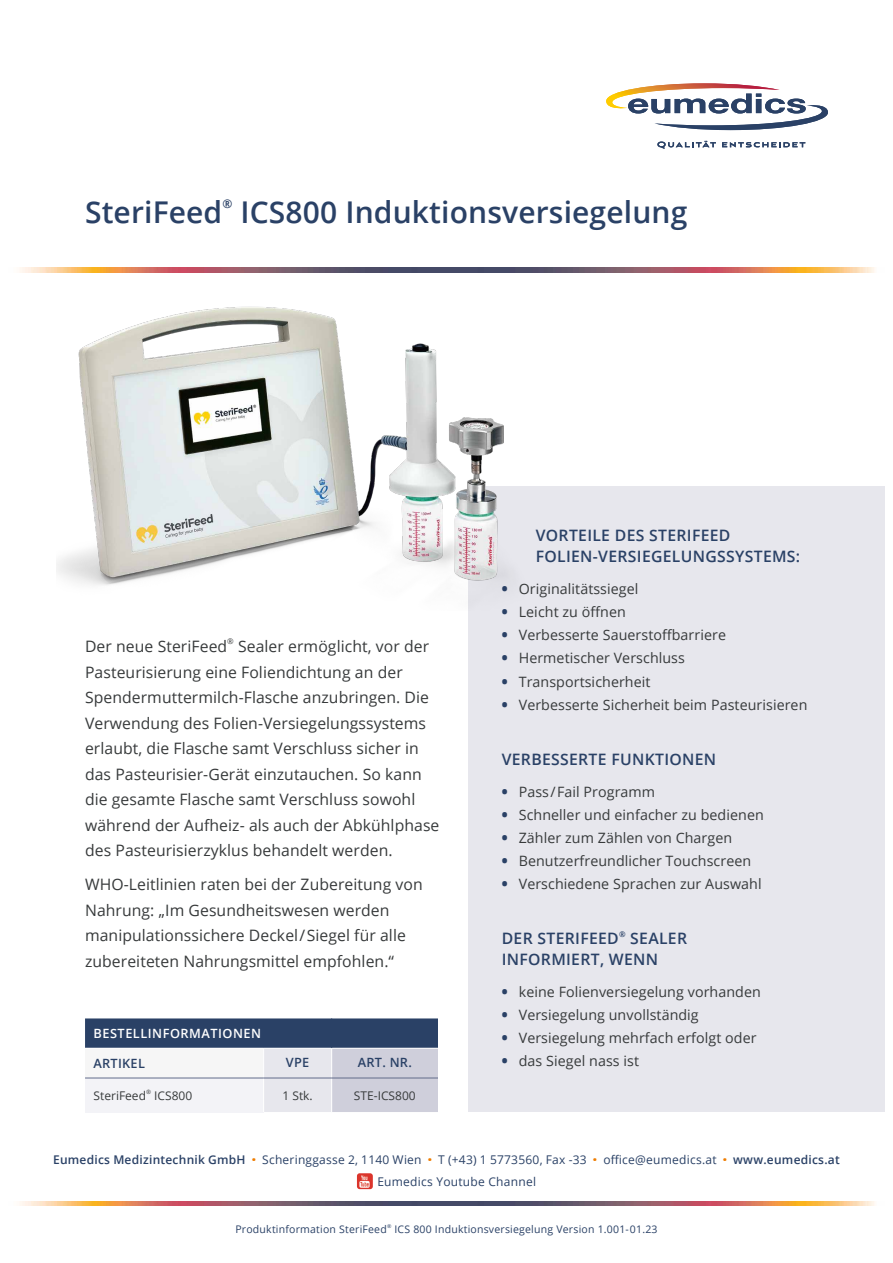
<style>
.page{position:relative;width:893px;height:1263px;background:#fff}
.page>*{position:absolute;margin:0;border:0;box-sizing:border-box;transform-origin:0 0}
.t1{font:600 30px "Open Sans";letter-spacing:.005em;color:#2a4166}
.t2{font:15.75px/25.5px "Open Sans";letter-spacing:.005em;color:#373a3b}
.t3{font:600 15.75px/21px "Open Sans";letter-spacing:.02em;color:#2a4166}
.t4{font:14.25px "Open Sans";letter-spacing:.005em;color:#373a3b}
.t5{font:600 12.75px "Open Sans";letter-spacing:.04em;color:#fff}
.t6{font:600 12.75px "Open Sans";letter-spacing:.02em;color:#2a4166}
.t7{font:12px/22px "Open Sans";letter-spacing:.02em;color:#2a4166}
.t8{font:12px "Open Sans";color:#373a3b}
.t9{font:600 12px "Open Sans";color:#2a4166}
.t10{font:10.5px "Open Sans";letter-spacing:.02em;color:#2a4166}
.t11{font:7.8px "Open Sans";color:#373a3b}
.t12{font:600 7.8px "Open Sans";color:#2a4166}
.t13{font:6px "Open Sans";color:#373a3b}
.t14{font:5.25px "Open Sans";color:#2a4166}
.s1{font-weight:800;font-size:15px;color:#2a4166}
.s2{font-weight:600}
.s3{font-weight:800;font-size:15px;color:#ef7d00}
</style>
<div class="page">
<img style="left:20px;top:1201px;width:855px;height:5px">
<img style="left:20px;top:267px;width:855px;height:5px">
<svg style="left:606px;top:83px;width:222px;height:47px"></svg>
<svg style="left:657px;top:141px;width:59px;height:8px"></svg>
<svg style="left:722px;top:142px;width:83px;height:5px"></svg>
<div style="left:468px;top:487px;width:416px;height:625px;background:#e7e7ed"></div>
<img style="left:57px;top:306px;width:471px;height:279px">
<img style="left:357px;top:1173px;width:16px;height:16px">
<svg style="left:85px;top:1018px;width:353px;height:94px"></svg>
<hr style="left:263px;top:1078px;width:1px;height:34px;background:#fff">
<hr style="left:331px;top:1078px;width:1px;height:34px;background:#fff">
<hr style="left:264px;top:1048px;width:68px;height:1px;background:#fff">
<hr style="left:85px;top:1048px;width:179px;height:1px;background:#fff">
<hr style="left:331px;top:1018px;width:1px;height:30px;background:#2a4166">
<hr style="left:85px;top:1077px;width:179px;height:1px;background:#626c8b">
<hr style="left:264px;top:1077px;width:68px;height:1px;background:#626c8b">
<hr style="left:332px;top:1077px;width:106px;height:1px;background:#626c8b">
<h1 class="t1" style="left:85px;top:191px;width:139px">SteriFeed</h1>
<p class="t9" style="left:222px;top:195px;width:11px">®</p>
<h1 class="t1" style="left:240px;top:191px;width:448px">ICS800 Induktionsversiegelung</h1>
<p class="t2" style="left:85px;top:633px;width:144px">Der neue SteriFeed</p>
<p class="t11" style="left:227px;top:636px;width:8px">®</p>
<p class="t2" style="left:85px;top:633px;width:356px;text-indent:153px">Sealer ermöglicht, vor der Pasteurisierung eine Foliendichtung an der Spendermuttermilch-Flasche anzubringen. Die Verwendung des Folien-Versiegelungssystems erlaubt, die Flasche samt Verschluss sicher in das Pasteurisier-Gerät einzutauchen. So kann die gesamte Flasche samt Verschluss sowohl während der Aufheiz- als auch der Abkühlphase des Pasteurisierzyklus behandelt werden.</p>
<p class="t2" style="left:85px;top:871px;width:339px">WHO-Leitlinien raten bei der Zubereitung von Nahrung: „Im Gesundheitswesen werden manipulationssichere Deckel/Siegel für alle zubereiteten Nahrungsmittel empfohlen.“</p>
<p class="t5" style="left:94px;top:1025px;width:169px">BESTELLINFORMATIONEN</p>
<p class="t6" style="left:94px;top:1054px;width:53px">ARTIKEL</p>
<p class="t6" style="left:286px;top:1054px;width:25px">VPE</p>
<p class="t6" style="left:358px;top:1054px;width:56px">ART. NR.</p>
<p class="t8" style="left:94px;top:1087px;width:54px">SteriFeed</p>
<p class="t13" style="left:146px;top:1087px;width:6px">®</p>
<p class="t8" style="left:154px;top:1087px;width:40px">ICS800</p>
<p class="t8" style="left:282px;top:1087px;width:32px">1 Stk.</p>
<p class="t8" style="left:354px;top:1087px;width:63px">STE-ICS800</p>
<p class="t3" style="left:536px;top:525px;width:266px">VORTEILE DES STERIFEED<br>FOLIEN-VERSIEGELUNGSSYSTEMS:</p>
<p class="t4" style="left:502px;top:579px;width:138px"><span class="s1">•</span> Originalitätssiegel</p>
<p class="t4" style="left:502px;top:602px;width:126px"><span class="s1">•</span> Leicht zu öffnen</p>
<p class="t4" style="left:502px;top:625px;width:226px"><span class="s1">•</span> Verbesserte Sauerstoffbarriere</p>
<p class="t4" style="left:502px;top:648px;width:185px"><span class="s1">•</span> Hermetischer Verschluss</p>
<p class="t4" style="left:502px;top:671px;width:150px"><span class="s1">•</span> Transportsicherheit</p>
<p class="t4" style="left:502px;top:695px;width:307px"><span class="s1">•</span> Verbesserte Sicherheit beim Pasteurisieren</p>
<p class="t3" style="left:502px;top:748px;width:216px">VERBESSERTE FUNKTIONEN</p>
<p class="t4" style="left:502px;top:781px;width:155px"><span class="s1">•</span> Pass/Fail Programm</p>
<p class="t4" style="left:502px;top:805px;width:264px"><span class="s1">•</span> Schneller und einfacher zu bedienen</p>
<p class="t4" style="left:502px;top:828px;width:232px"><span class="s1">•</span> Zähler zum Zählen von Chargen</p>
<p class="t4" style="left:502px;top:851px;width:251px"><span class="s1">•</span> Benutzerfreundlicher Touchscreen</p>
<p class="t4" style="left:502px;top:874px;width:261px"><span class="s1">•</span> Verschiedene Sprachen zur Auswahl</p>
<p class="t3" style="left:502px;top:928px;width:119px">DER STERIFEED</p>
<p class="t12" style="left:619px;top:928px;width:8px">®</p>
<p class="t3" style="left:502px;top:928px;width:187px;text-indent:128px">SEALER<br>INFORMIERT, WENN</p>
<p class="t4" style="left:502px;top:982px;width:261px"><span class="s1">•</span> keine Folienversiegelung vorhanden</p>
<p class="t4" style="left:502px;top:1005px;width:198px"><span class="s1">•</span> Versiegelung unvollständig</p>
<p class="t4" style="left:502px;top:1028px;width:256px"><span class="s1">•</span> Versiegelung mehrfach erfolgt oder</p>
<p class="t4" style="left:502px;top:1051px;width:139px"><span class="s1">•</span> das Siegel nass ist</p>
<p class="t7" style="left:377px;top:1148px;width:464px;text-indent:-324px"><span class="s2">Eumedics Medizintechnik GmbH</span> <span class="s3">·</span> Scheringgasse 2, 1140 Wien <span class="s3">·</span> T (+43) 1 5773560, Fax -33 <span class="s3">·</span> office@eumedics.at <span class="s3">·</span> <span class="s2">www.eumedics.at<br></span>Eumedics Youtube Channel</p>
<p class="t10" style="left:235px;top:1222px;width:153px">Produktinformation SteriFeed</p>
<p class="t14" style="left:387px;top:1222px;width:6px">®</p>
<p class="t10" style="left:394px;top:1222px;width:265px">ICS 800 Induktionsversiegelung Version 1.001-01.23</p>
</div>
